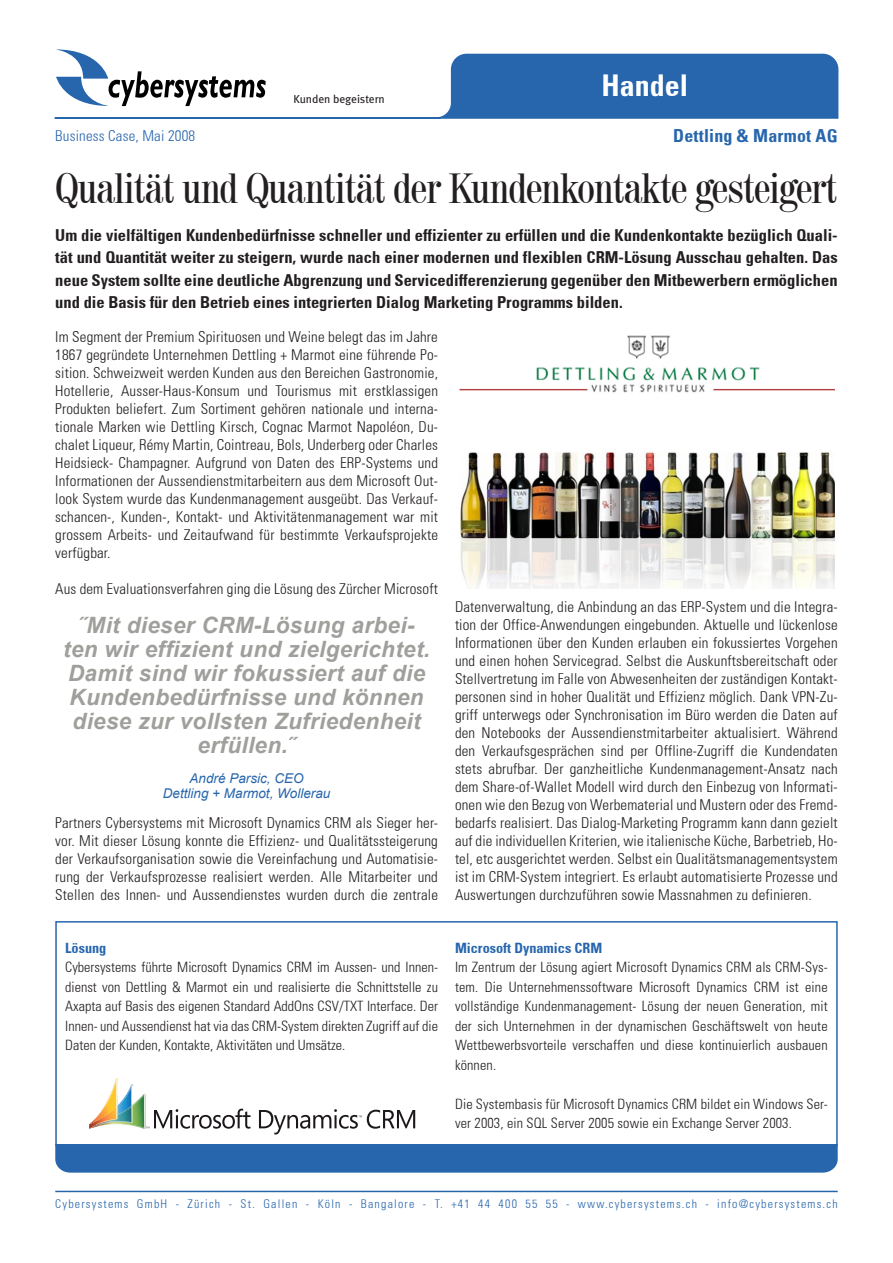
<style>
.page{position:relative;width:893px;height:1263px;background:#fff}
.page>*{position:absolute;margin:0;border:0;box-sizing:border-box;transform-origin:0 0}
.t1{font:condensed 42px "Century 725 BT";letter-spacing:-.03em;color:#231f20}
.Category{font:700 30px "Univers Cond";color:#fff}
.t2{font:italic 700 22.5px/24px "Arial";letter-spacing:.015em;color:#9f9f9c;text-align:center}
.KundenName{font:700 18px "Univers Cond";letter-spacing:.01em;color:#2766ad}
.Lead{font:700 16.5px/22.5px "Univers Cond";color:#231f20;text-align:justify}
.Body{font:300 15px/18px "Univers Cond";letter-spacing:.01em;color:#231f20;text-align:justify}
.Date{font:300 15px "Univers Cond";letter-spacing:.01em;color:#2766ad}
.Infobox{font:300 14.25px/19.5px "Univers Cond";letter-spacing:.01em;color:#231f20;text-align:justify}
.Infobox_Titles{font:700 14.25px "Univers Cond";color:#2766ad}
.Quote_Legend{font:italic 13.5px "Arial";color:#2766ad}
.t3{font:300 12px "Univers Cond";letter-spacing:.1em;color:#2766ad}
.t4{font:11.4px "Meta";color:#231f20}
</style>
<div class="page">
<svg style="left:54px;top:53px;width:785px;height:66px"></svg>
<svg style="left:55px;top:49px;width:211px;height:57px"></svg>
<div style="left:55px;top:1146px;width:783px;height:26px;background:#2766ad"></div>
<img style="left:459px;top:335px;width:376px;height:254px">
<div style="left:55px;top:921px;width:783px;height:225px;border:2px solid #2766ad"></div>
<svg style="left:259px;top:1109px;width:156px;height:25px"></svg>
<svg style="left:89px;top:1078px;width:161px;height:51px"></svg>
<hr style="left:55px;top:1191px;width:783px;height:1px;background:#2766ad">
<p class="Date" style="left:55px;top:127px;width:141px">Business Case, Mai 2008</p>
<p class="t4" style="left:293px;top:92px;width:93px">Kunden begeistern</p>
<p class="Category" style="left:602px;top:67px;width:88px">Handel</p>
<p class="KundenName" style="left:673px;top:124px;width:166px">Dettling &amp; Marmot AG</p>
<p class="t1" style="left:55px;top:162px;width:784px">Qualität und Quantität der Kundenkontakte gesteigert</p>
<p class="Lead" style="left:55px;top:223px;width:784px">Um die vielfältigen Kundenbedürfnisse schneller und effizienter zu erfüllen und die Kundenkontakte bezüglich Quali&shy;tät und Quantität weiter zu steigern, wurde nach einer modernen und flexiblen CRM-Lösung Ausschau gehalten. Das neue System sollte eine deutliche Abgrenzung und Servicedifferenzierung gegenüber den Mitbewerbern ermöglichen und die Basis für den Betrieb eines integrierten Dialog Marketing Programms bilden.</p>
<p class="Body" style="left:55px;top:328px;width:384px">Im Segment der Premium Spirituosen und Weine belegt das im Jahre 1867 gegründete Unternehmen Dettling + Marmot eine führende Po&shy;sition. Schweizweit werden Kunden aus den Bereichen Gastronomie, Hotellerie, Ausser-Haus-Konsum und Tourismus mit erstklassigen Produkten beliefert. Zum Sortiment gehören nationale und interna&shy;tionale Marken wie Dettling Kirsch, Cognac Marmot Napoléon, Du&shy;chalet Liqueur, Rémy Martin, Cointreau, Bols, Underberg oder Charles Heidsieck- Champagner. Aufgrund von Daten des ERP-Systems und Informationen der Aussendienstmitarbeitern aus dem Microsoft Out&shy;look System wurde das Kundenmanagement ausgeübt. Das Verkauf&shy;schancen-, Kunden-, Kontakt- und Aktivitätenmanagement war mit grossem Arbeits- und Zeitaufwand für bestimmte Verkaufsprojekte verfügbar.</p>
<p class="Body" style="left:55px;top:580px;width:384px">Aus dem Evaluationsverfahren ging die Lösung des Zürcher Microsoft</p>
<p class="t2" style="left:63px;top:614px;width:368px">˝Mit dieser CRM-Lösung arbei&shy;ten wir effizient und zielgerichtet.<br>Damit sind wir fokussiert auf die<br>Kundenbedürfnisse und können diese zur vollsten Zufriedenheit erfüllen.˝</p>
<p class="Quote_Legend" style="left:190px;top:769px;width:116px">André Parsic, CEO</p>
<p class="Quote_Legend" style="left:163px;top:784px;width:169px">Dettling + Marmot, Wollerau</p>
<p class="Body" style="left:55px;top:814px;width:384px">Partners Cybersystems mit Microsoft Dynamics CRM als Sieger her&shy;vor. Mit dieser Lösung konnte die Effizienz- und Qualitätssteigerung der Verkaufsorganisation sowie die Vereinfachung und Automatisie&shy;rung der Verkaufsprozesse realisiert werden. Alle Mitarbeiter und Stellen des Innen- und Aussendienstes wurden durch die zentrale</p>
<p class="Infobox_Titles" style="left:65px;top:939px;width:43px">Lösung</p>
<p class="Infobox" style="left:65px;top:957px;width:374px">Cybersystems führte Microsoft Dynamics CRM im Aussen- und Innen&shy;dienst von Dettling &amp; Marmot ein und realisierte die Schnittstelle zu Axapta auf Basis des eigenen Standard AddOns CSV/TXT Interface. Der Innen- und Aussendienst hat via das CRM-System direkten Zugriff auf die Daten der Kunden, Kontakte, Aktivitäten und Umsätze.</p>
<p class="Body" style="left:455px;top:598px;width:384px">Datenverwaltung, die Anbindung an das ERP-System und die Integra&shy;tion der Office-Anwendungen eingebunden. Aktuelle und lückenlose Informationen über den Kunden erlauben ein fokussiertes Vorgehen und einen hohen Servicegrad. Selbst die Auskunftsbereitschaft oder Stellvertretung im Falle von Abwesenheiten der zuständigen Kontakt&shy;personen sind in hoher Qualität und Effizienz möglich. Dank VPN-Zu&shy;griff unterwegs oder Synchronisation im Büro werden die Daten auf den Notebooks der Aussendienstmitarbeiter aktualisiert. Während den Verkaufsgesprächen sind per Offline-Zugriff die Kundendaten stets abrufbar. Der ganzheitliche Kundenmanagement-Ansatz nach dem Share-of-Wallet Modell wird durch den Einbezug von Informati&shy;onen wie den Bezug von Werbematerial und Mustern oder des Fremd&shy;bedarfs realisiert. Das Dialog-Marketing Programm kann dann gezielt auf die individuellen Kriterien, wie italienische Küche, Barbetrieb, Ho&shy;tel, etc ausgerichtet werden. Selbst ein Qualitätsmanagementsystem ist im CRM-System integriert. Es erlaubt automatisierte Prozesse und Auswertungen durchzuführen sowie Massnahmen zu definieren.</p>
<p class="Infobox_Titles" style="left:455px;top:939px;width:149px">Microsoft Dynamics CRM</p>
<p class="Infobox" style="left:455px;top:957px;width:374px">Im Zentrum der Lösung agiert Microsoft Dynamics CRM als CRM-Sys&shy;tem. Die Unternehmenssoftware Microsoft Dynamics CRM ist eine vollständige Kundenmanagement- Lösung der neuen Generation, mit der sich Unternehmen in der dynamischen Geschäftswelt von heute Wettbewerbsvorteile verschaffen und diese kontinuierlich ausbauen können.</p>
<p class="Infobox" style="left:455px;top:1093px;width:374px">Die Systembasis für Microsoft Dynamics CRM bildet ein Windows Ser&shy;ver 2003, ein SQL Server 2005 sowie ein Exchange Server 2003.</p>
<p class="t3" style="left:55px;top:1196px;width:784px">Cybersystems GmbH - Zürich - St. Gallen - Köln - Bangalore - T. +41 44 400 55 55 - www.cybersystems.ch - info@cybersystems.ch</p>
</div>
